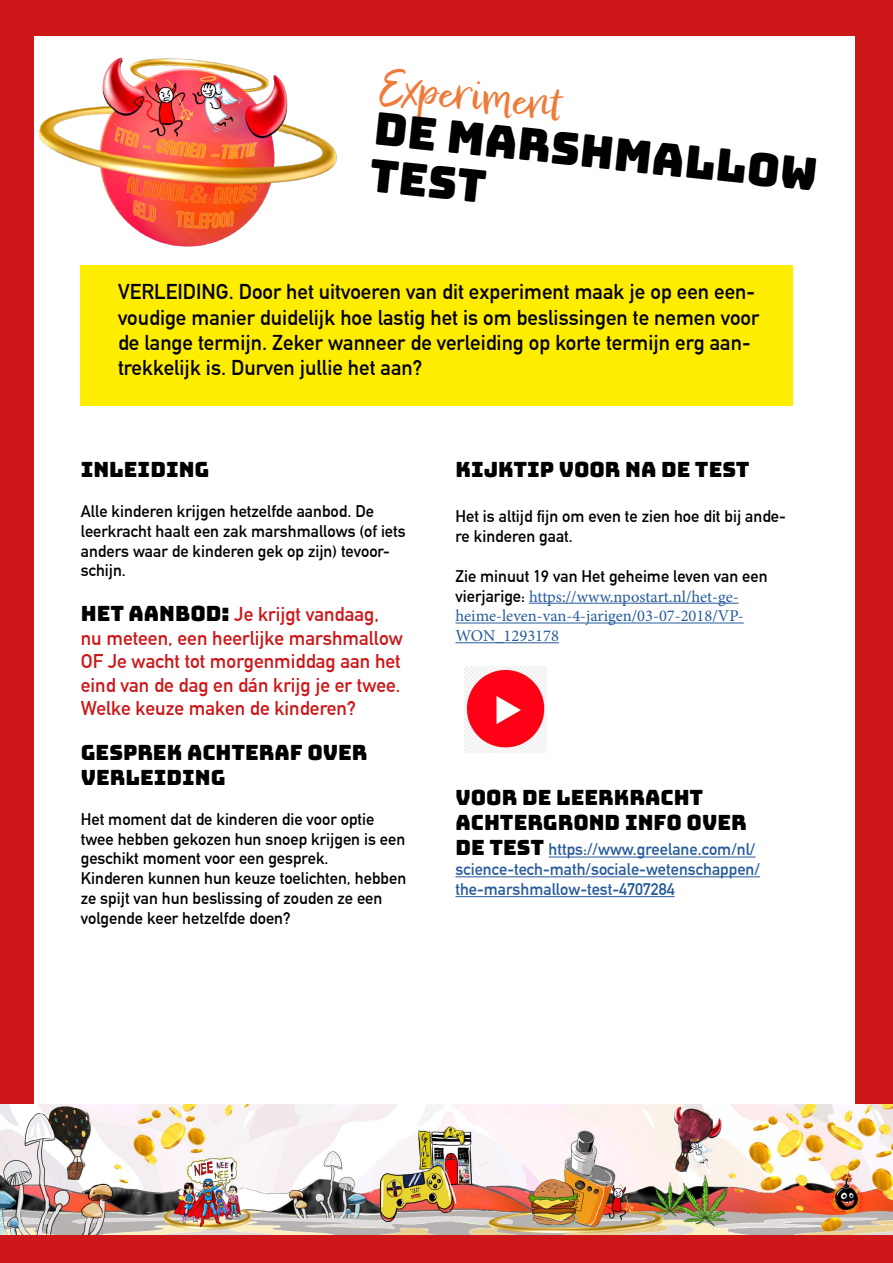
<style>
.page{position:relative;width:893px;height:1263px;background:#cd1719}
.page>*{position:absolute;margin:0;border:0;box-sizing:border-box;transform-origin:0 0}
.t1{font:45px/46.5px "Bungee";color:#000}
.t2{font:45px "Epicursive Script";color:#ef7b3a}
.t3{font:700 21px/25.2px "DIN Alternate";color:#000}
.t4{font:21px/25.2px "Bungee";color:#000}
.t5{font:700 19.5px/23.4px "DIN Alternate";color:#cd1719}
.t6{font:700 16.5px/19.8px "DIN Alternate";color:#000}
.t7{font:16.5px/19.8px "Minion Pro";color:#275b9b}
.t8{font:700 16.5px/19.8px "DIN Alternate";color:#275b9b}
.s1{font-family:"Bungee";font-weight:400;font-size:21px;color:#000}
.s2{font-family:"DIN Alternate";font-weight:700;color:#000}
</style>
<div class="page">
<div style="left:34px;top:36px;width:821px;height:1193px;background:#fff"></div>
<img style="left:0;top:1104px;width:893px;height:130px">
<img style="left:38px;top:57px;width:299px;height:190px">
<div style="left:81px;top:266px;width:712px;height:140px;background:#ffed00"></div>
<hr style="left:529px;top:603px;width:210px;height:1px;background:#275b9b">
<hr style="left:455px;top:623px;width:289px;height:1px;background:#275b9b">
<hr style="left:455px;top:642px;width:104px;height:1px;background:#275b9b">
<hr style="left:549px;top:857px;width:206px;height:1px;background:#275b9b">
<hr style="left:455px;top:876px;width:305px;height:1px;background:#275b9b">
<hr style="left:455px;top:896px;width:220px;height:1px;background:#275b9b">
<img style="left:464px;top:666px;width:83px;height:87px">
<p class="t2" style="left:382px;top:56px;width:186px;rotate:6deg">Experiment</p>
<p class="t1" style="left:377px;top:106px;width:447px;rotate:6deg">DE MARSHMALLOW<br>TEST</p>
<p class="t3" style="left:118px;top:278px;width:643px">VERLEIDING. Door het uitvoeren van dit experiment maak je op een een&shy;voudige manier duidelijk hoe lastig het is om beslissingen te nemen voor de lange termijn. Zeker wanneer de verleiding op korte termijn erg aan&shy;trekkelijk is. Durven jullie het aan?</p>
<p class="t4" style="left:81px;top:457px;width:130px">INLEIDING</p>
<p class="t6" style="left:81px;top:500px;width:326px">Alle kinderen krijgen hetzelfde aanbod. De leerkracht haalt een zak marshmallows (of iets anders waar de kinderen gek op zijn) tevoor&shy;schijn.</p>
<p class="t5" style="left:81px;top:601px;width:324px"><span class="s1">HET AANBOD:</span> Je krijgt vandaag, nu meteen, een heerlijke marshmallow OF Je wacht tot morgenmiddag aan het eind van de dag en dán krijg je er twee.<br>Welke keuze maken de kinderen?</p>
<p class="t4" style="left:81px;top:740px;width:288px">GESPREK ACHTERAF OVER<br>VERLEIDING</p>
<p class="t6" style="left:81px;top:808px;width:295px">Het moment dat de kinderen die voor optie</p>
<p class="t6" style="left:81px;top:828px;width:326px">twee hebben gekozen hun snoep krijgen is een geschikt moment voor een gesprek.</p>
<p class="t6" style="left:81px;top:867px;width:327px">Kinderen kunnen hun keuze toelichten, hebben ze spijt van hun beslissing of zouden ze een volgende keer hetzelfde doen?</p>
<p class="t4" style="left:455px;top:457px;width:296px">KIJKTIP VOOR NA DE TEST</p>
<p class="t6" style="left:455px;top:505px;width:332px">Het is altijd fijn om even te zien hoe dit bij ande&shy;re kinderen gaat.</p>
<p class="t7" style="left:455px;top:567px;width:314px"><span class="s2">Zie minuut 19 van Het geheime leven van een vierjarige:</span> https://www.npostart.nl/het-ge&shy;heime-leven-van-4-jarigen/03-07-2018/VP-WON_1293178</p>
<p class="t4" style="left:455px;top:785px;width:249px">VOOR DE LEERKRACHT</p>
<p class="t4" style="left:455px;top:810px;width:293px">ACHTERGROND INFO OVER</p>
<p class="t8" style="left:455px;top:838px;width:306px"><span class="s1">DE TEST</span> https://www.greelane.com/nl/ science-tech-math/sociale-wetenschappen/ the-marshmallow-test-4707284</p>
</div>
